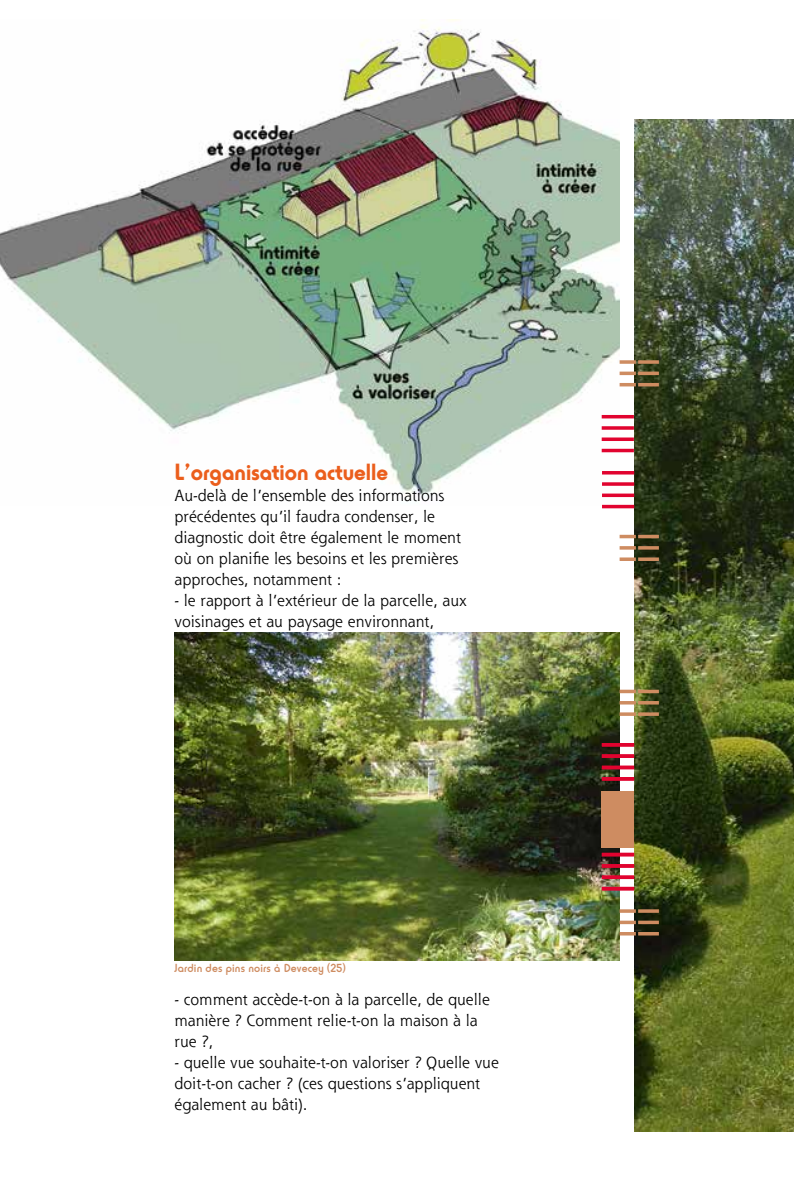
<style>
.page{position:relative;width:794px;height:1191px;background:#fff}
.page>*{position:absolute;margin:0;border:0;box-sizing:border-box;transform-origin:0 0}
.t1{font:700 24.5px "Horatio D";color:#eb5e1c}
.t2{font:15.75px/21px "Shannon";color:#000}
.t3{font:500 12.25px "Horatio D";letter-spacing:.01em;color:#ce8c61}
</style>
<div class="page">
<img style="left:174px;top:632px;width:445px;height:328px">
<img style="left:0;top:20px;width:619px;height:485px">
<img style="left:634px;top:119px;width:160px;height:1012px">
<hr style="left:638px;top:383px;width:21px;height:3px;background:#ce8c61">
<svg style="left:638px;top:360px;width:21px;height:4px"></svg>
<svg style="left:638px;top:371px;width:21px;height:4px"></svg>
<hr style="left:619px;top:383px;width:17px;height:3px;background:#ce8c61">
<svg style="left:619px;top:360px;width:17px;height:4px"></svg>
<svg style="left:619px;top:371px;width:17px;height:4px"></svg>
<svg style="left:638px;top:712px;width:21px;height:4px"></svg>
<svg style="left:638px;top:689px;width:21px;height:4px"></svg>
<hr style="left:638px;top:701px;width:21px;height:3px;background:#ce8c61">
<svg style="left:619px;top:712px;width:17px;height:4px"></svg>
<svg style="left:619px;top:689px;width:17px;height:4px"></svg>
<hr style="left:619px;top:701px;width:17px;height:3px;background:#ce8c61">
<svg style="left:638px;top:557px;width:21px;height:4px"></svg>
<hr style="left:638px;top:535px;width:21px;height:3px;background:#ce8c61">
<hr style="left:638px;top:546px;width:21px;height:3px;background:#ce8c61">
<svg style="left:619px;top:557px;width:17px;height:4px"></svg>
<hr style="left:619px;top:535px;width:17px;height:3px;background:#ce8c61">
<hr style="left:619px;top:546px;width:17px;height:3px;background:#ce8c61">
<hr style="left:638px;top:932px;width:21px;height:3px;background:#ce8c61">
<hr style="left:638px;top:909px;width:21px;height:3px;background:#ce8c61">
<svg style="left:638px;top:920px;width:21px;height:4px"></svg>
<hr style="left:619px;top:932px;width:17px;height:3px;background:#ce8c61">
<hr style="left:619px;top:909px;width:17px;height:3px;background:#ce8c61">
<svg style="left:619px;top:920px;width:17px;height:4px"></svg>
<hr style="left:601px;top:777px;width:33px;height:3px;background:#e1032f">
<hr style="left:601px;top:743px;width:33px;height:3px;background:#e1032f">
<hr style="left:601px;top:887px;width:33px;height:3px;background:#e1032f">
<hr style="left:601px;top:864px;width:33px;height:3px;background:#e1032f">
<hr style="left:601px;top:853px;width:33px;height:3px;background:#e1032f">
<hr style="left:601px;top:449px;width:33px;height:3px;background:#e1032f">
<svg style="left:601px;top:426px;width:33px;height:4px"></svg>
<svg style="left:601px;top:437px;width:33px;height:4px"></svg>
<hr style="left:601px;top:415px;width:33px;height:3px;background:#e1032f">
<hr style="left:602px;top:505px;width:32px;height:3px;background:#e1032f">
<svg style="left:602px;top:482px;width:32px;height:4px"></svg>
<svg style="left:602px;top:493px;width:32px;height:4px"></svg>
<hr style="left:602px;top:471px;width:32px;height:3px;background:#e1032f">
<svg style="left:602px;top:754px;width:32px;height:4px"></svg>
<svg style="left:602px;top:765px;width:32px;height:4px"></svg>
<svg style="left:602px;top:875px;width:32px;height:4px"></svg>
<div style="left:601px;top:791px;width:33px;height:57px;background:#ce8c61"></div>
<h1 class="t1" style="left:174px;top:458px;width:215px">L’organisation actuelle</h1>
<p class="t2" style="left:174px;top:484px;width:288px">Au-delà de l’ensemble des informations précédentes qu’il faudra condenser, le diagnostic doit être également le moment où on planifie les besoins et les premières approches, notamment :</p>
<p class="t2" style="left:174px;top:589px;width:294px">- le rapport à l’extérieur de la parcelle, aux voisinages et au paysage environnant,</p>
<p class="t3" style="left:174px;top:961px;width:173px">Jardin des pins noirs à Devecey (25)</p>
<p class="t2" style="left:174px;top:988px;width:317px">- comment accède-t-on à la parcelle, de quelle manière ? Comment relie-t-on la maison à la rue ?,</p>
<p class="t2" style="left:174px;top:1051px;width:326px">- quelle vue souhaite-t-on valoriser ? Quelle vue doit-t-on cacher ? (ces questions s’appliquent également au bâti).</p>
</div>
